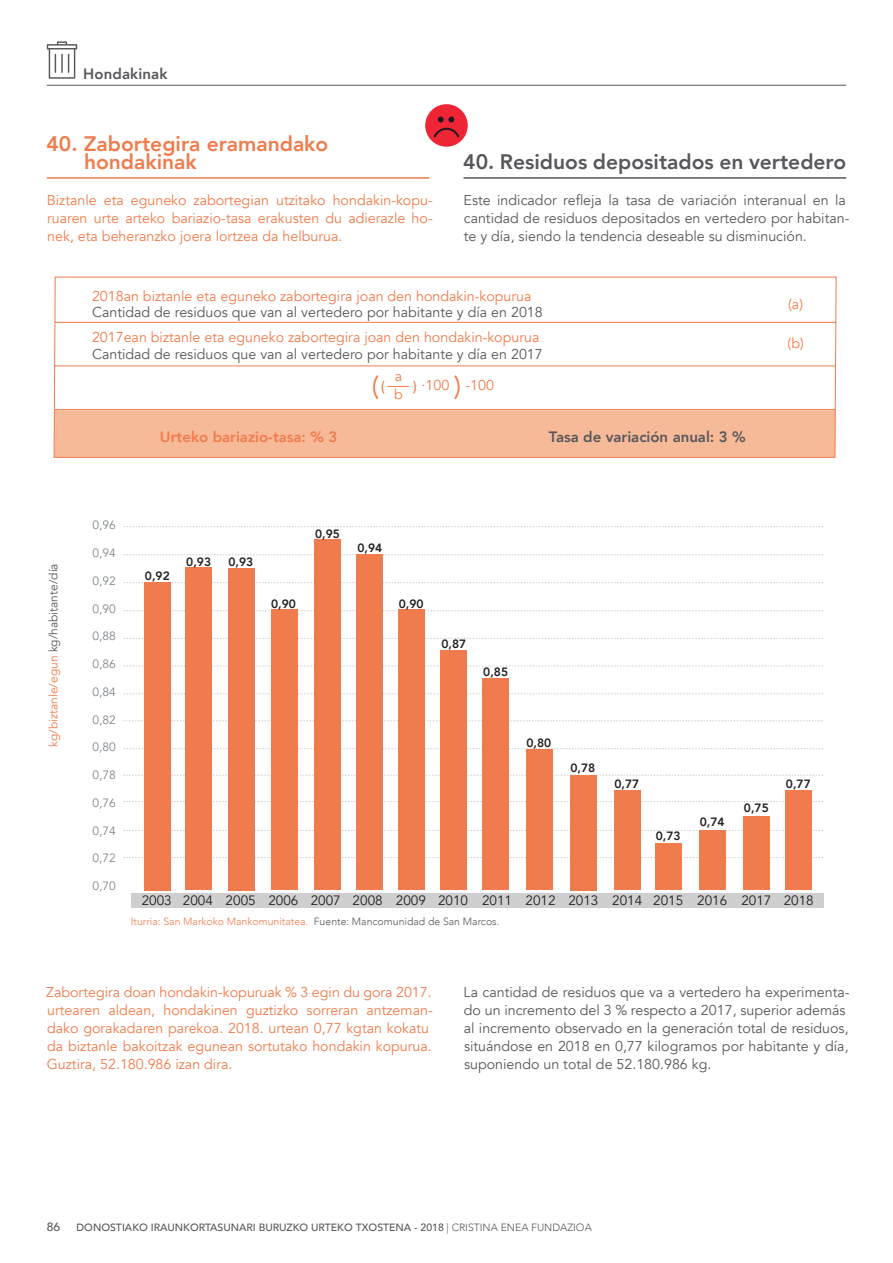
<style>
.page{position:relative;width:893px;height:1263px;background:#fff}
.page>*{position:absolute;margin:0;border:0;box-sizing:border-box;transform-origin:0 0}
.t1{font:27px "Avenir";color:#f07c4d}
.t2{font:800 21px/18px "Avenir";color:#f07c4d}
.t3{font:800 21px "Avenir";color:#57585b}
.t4{font:800 15px "Avenir";color:#57585b}
.t5{font:800 15px "Avenir";color:#f07c4d}
.t6{font:15px "Calibri";color:#f07c4d}
.t7{font:14.25px/18px "Avenir";color:#f07c4d}
.t8{font:14.25px/18px "Avenir";color:#57585b}
.t9{font:13.5px "Avenir";color:#231f20}
.t10{font:800 12px "Avenir";color:#231f20}
.t11{font:12px "Avenir";color:#82878b}
.t12{font:12px "Avenir";color:#f07c4d}
.t13{font:500 12px "Avenir";color:#57585b}
.t14{font:500 10.5px "Avenir";color:#57585b}
.t15{font:300 10.5px "Avenir";color:#f07c4d}
.s1{font-family:"Calibri";font-size:15px}
.s2{color:#57585b}
.s3{font-weight:300}
</style>
<div class="page">
<hr style="left:47px;top:85px;width:799px;height:1px;background:#57585b">
<svg style="left:47px;top:41px;width:30px;height:38px"></svg>
<hr style="left:463px;top:177px;width:383px;height:2px;background:#57585b">
<hr style="left:47px;top:177px;width:382px;height:2px;background:#f07c4d">
<svg style="left:53px;top:276px;width:784px;height:182px"></svg>
<svg style="left:123px;top:775px;width:700px;height:1px"></svg>
<svg style="left:123px;top:801px;width:700px;height:1px"></svg>
<svg style="left:123px;top:830px;width:700px;height:1px"></svg>
<svg style="left:123px;top:857px;width:700px;height:1px"></svg>
<svg style="left:124px;top:638px;width:699px;height:1px"></svg>
<svg style="left:124px;top:526px;width:699px;height:1px"></svg>
<svg style="left:124px;top:666px;width:699px;height:1px"></svg>
<svg style="left:124px;top:693px;width:699px;height:1px"></svg>
<svg style="left:123px;top:720px;width:699px;height:1px"></svg>
<svg style="left:124px;top:748px;width:699px;height:1px"></svg>
<svg style="left:124px;top:610px;width:699px;height:1px"></svg>
<svg style="left:124px;top:582px;width:699px;height:1px"></svg>
<svg style="left:124px;top:554px;width:699px;height:1px"></svg>
<div style="left:144px;top:582px;width:26px;height:308px;background:#f07c4d"></div>
<div style="left:186px;top:567px;width:26px;height:323px;background:#f07c4d"></div>
<div style="left:272px;top:610px;width:26px;height:280px;background:#f07c4d"></div>
<div style="left:314px;top:540px;width:26px;height:350px;background:#f07c4d"></div>
<div style="left:356px;top:555px;width:26px;height:335px;background:#f07c4d"></div>
<div style="left:398px;top:610px;width:26px;height:280px;background:#f07c4d"></div>
<div style="left:441px;top:651px;width:26px;height:239px;background:#f07c4d"></div>
<div style="left:482px;top:679px;width:26px;height:211px;background:#f07c4d"></div>
<div style="left:526px;top:749px;width:26px;height:141px;background:#f07c4d"></div>
<div style="left:570px;top:775px;width:26px;height:115px;background:#f07c4d"></div>
<div style="left:614px;top:790px;width:26px;height:100px;background:#f07c4d"></div>
<div style="left:655px;top:843px;width:26px;height:47px;background:#f07c4d"></div>
<div style="left:699px;top:830px;width:26px;height:60px;background:#f07c4d"></div>
<div style="left:743px;top:816px;width:26px;height:74px;background:#f07c4d"></div>
<div style="left:786px;top:790px;width:26px;height:100px;background:#f07c4d"></div>
<div style="left:228px;top:568px;width:26px;height:322px;background:#f07c4d"></div>
<svg style="left:387px;top:386px;width:22px;height:1px"></svg>
<div style="left:131px;top:893px;width:692px;height:14px;background:#cfcfd0"></div>
<div style="left:425px;top:104px;width:43px;height:43px;background:#ee2534;border-radius:50%"></div>
<svg style="left:433px;top:117px;width:27px;height:21px"></svg>
<p class="t4" style="left:83px;top:62px;width:86px">Hondakinak</p>
<h2 class="t2" style="left:84px;top:134px;width:246px;text-indent:-38px">40. Zabortegira eramandako hondakinak</h2>
<p class="t7" style="left:47px;top:191px;width:387px;text-align:justify">Biztanle eta eguneko zabortegian utzitako hondakin-kopu&shy;ruaren urte arteko bariazio-tasa erakusten du adierazle ho&shy;nek, eta beheranzko joera lortzea da helburua.</p>
<h2 class="t3" style="left:463px;top:145px;width:384px">40. Residuos depositados en vertedero</h2>
<p class="t8" style="left:464px;top:191px;width:387px">Este indicador refleja la tasa de variación interanual en la cantidad de residuos depositados en vertedero por habitan&shy;te y día, siendo la tendencia deseable su disminución.</p>
<p class="t7" style="left:92px;top:287px;width:441px">2018an biztanle eta eguneko zabortegira joan den hondakin-kopurua</p>
<p class="t8" style="left:92px;top:303px;width:452px">Cantidad de residuos que van al vertedero por habitante y día en 2018</p>
<p class="t7" style="left:92px;top:329px;width:449px">2017ean biztanle eta eguneko zabortegira joan den hondakin-kopurua</p>
<p class="t8" style="left:92px;top:345px;width:452px">Cantidad de residuos que van al vertedero por habitante y día en 2017</p>
<p class="t7" style="left:394px;top:367px;width:10px">a b</p>
<h1 class="t1" style="left:372px;top:369px;width:9px">(</h1>
<h1 class="t1" style="left:454px;top:369px;width:9px">)</h1>
<p class="t6" style="left:381px;top:376px;width:6px">(</p>
<p class="t7" style="left:412px;top:377px;width:83px"><span class="s1">)</span> ·100 -100</p>
<p class="t5" style="left:160px;top:425px;width:179px">Urteko bariazio-tasa: % 3</p>
<p class="t4" style="left:549px;top:425px;width:198px">Tasa de variación anual: 3 %</p>
<p class="t7" style="left:788px;top:295px;width:16px">(a)</p>
<p class="t7" style="left:788px;top:335px;width:18px">(b)</p>
<p class="t11" style="left:93px;top:518px;width:25px">0,96</p>
<p class="t11" style="left:93px;top:546px;width:25px">0,94</p>
<p class="t11" style="left:93px;top:573px;width:25px">0,92</p>
<p class="t11" style="left:93px;top:601px;width:25px">0,90</p>
<p class="t11" style="left:93px;top:629px;width:25px">0,88</p>
<p class="t11" style="left:93px;top:657px;width:25px">0,86</p>
<p class="t11" style="left:93px;top:684px;width:25px">0,84</p>
<p class="t11" style="left:93px;top:712px;width:25px">0,82</p>
<p class="t11" style="left:93px;top:740px;width:25px">0,80</p>
<p class="t11" style="left:93px;top:768px;width:25px">0,78</p>
<p class="t11" style="left:93px;top:796px;width:25px">0,76</p>
<p class="t11" style="left:93px;top:823px;width:25px">0,74</p>
<p class="t11" style="left:93px;top:851px;width:25px">0,72</p>
<p class="t11" style="left:93px;top:879px;width:25px">0,70</p>
<p class="t12" style="left:46px;top:747px;width:185px;rotate:-90deg">kg/biztanle/egun <span class="s2">kg/habitante/día</span></p>
<p class="t10" style="left:145px;top:566px;width:26px">0,92</p>
<p class="t10" style="left:186px;top:552px;width:26px">0,93</p>
<p class="t10" style="left:228px;top:552px;width:26px">0,93</p>
<p class="t10" style="left:315px;top:524px;width:26px">0,95</p>
<p class="t10" style="left:357px;top:538px;width:26px">0,94</p>
<p class="t10" style="left:271px;top:594px;width:26px">0,90</p>
<p class="t10" style="left:399px;top:594px;width:26px">0,90</p>
<p class="t10" style="left:441px;top:635px;width:26px">0,87</p>
<p class="t10" style="left:483px;top:662px;width:26px">0,85</p>
<p class="t10" style="left:526px;top:733px;width:26px">0,80</p>
<p class="t10" style="left:570px;top:758px;width:26px">0,78</p>
<p class="t10" style="left:614px;top:775px;width:26px">0,77</p>
<p class="t10" style="left:786px;top:775px;width:26px">0,77</p>
<p class="t10" style="left:656px;top:827px;width:26px">0,73</p>
<p class="t10" style="left:700px;top:812px;width:26px">0,74</p>
<p class="t10" style="left:744px;top:799px;width:26px">0,75</p>
<p class="t9" style="left:142px;top:893px;width:674px">2003 2004 2005 2006 2007 2008 2009 2010 2011 2012 2013 2014 2015 2016 2017 2018</p>
<p class="t15" style="left:131px;top:915px;width:370px">Iturria: San Markoko Mankomunitatea. <span class="s2">Fuente: Mancomunidad de San Marcos.</span></p>
<p class="t7" style="left:46px;top:983px;width:388px">Zabortegira doan hondakin-kopuruak % 3 egin du gora 2017. urtearen aldean, hondakinen guztizko sorreran antzeman&shy;dako gorakadaren parekoa. 2018. urtean 0,77 kgtan kokatu da biztanle bakoitzak egunean sortutako hondakin kopurua.<br>Guztira, 52.180.986 izan dira.</p>
<p class="t8" style="left:464px;top:983px;width:387px">La cantidad de residuos que va a vertedero ha experimenta&shy;do un incremento del 3 % respecto a 2017, superior además al incremento observado en la generación total de residuos, situándose en 2018 en 0,77 kilogramos por habitante y día, suponiendo un total de 52.180.986 kg.</p>
<p class="t13" style="left:47px;top:1216px;width:15px">86</p>
<p class="t14" style="left:77px;top:1218px;width:517px">DONOSTIAKO IRAUNKORTASUNARI BURUZKO URTEKO TXOSTENA - 2018 <span class="s3">| CRISTINA ENEA FUNDAZIOA</span></p>
</div>
